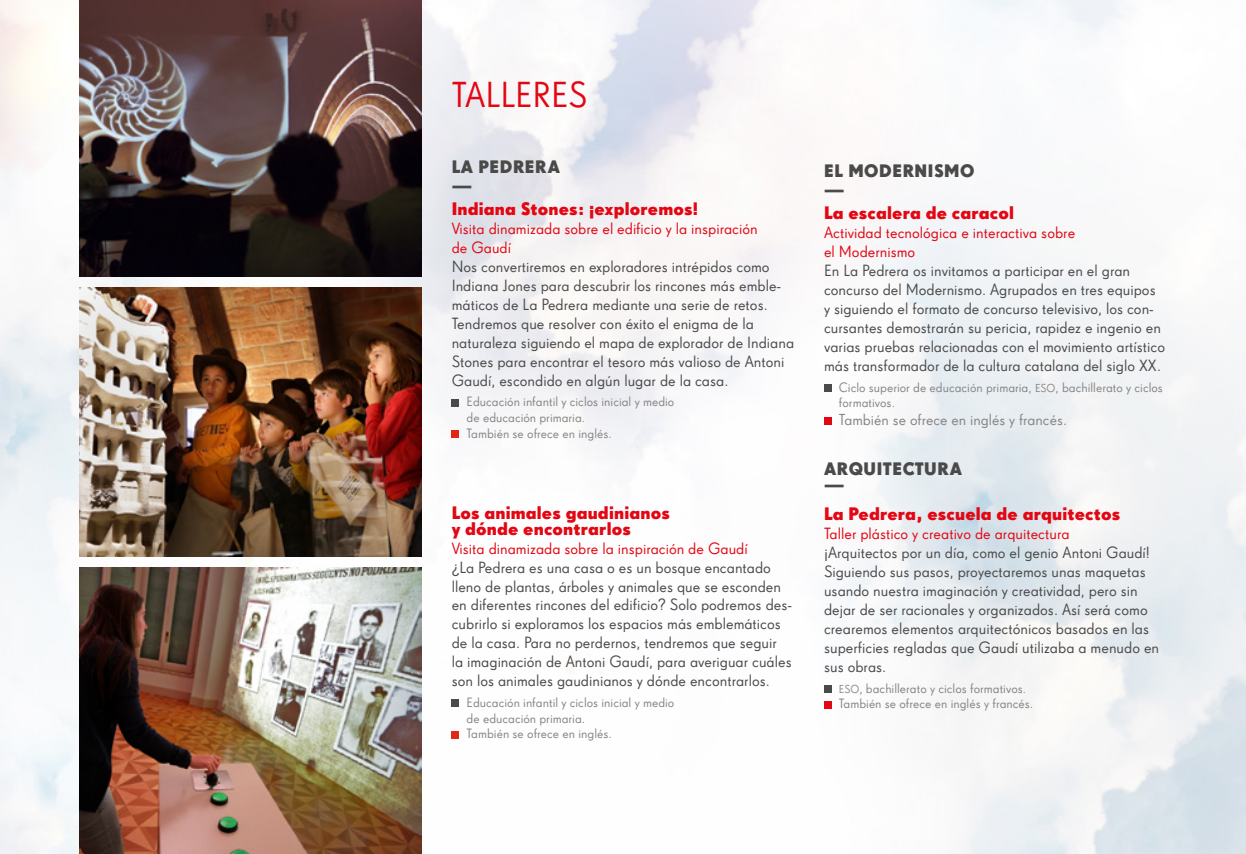
<style>
.page{position:relative;width:1246px;height:854px;background:#fff}
.page>*{position:absolute;margin:0;border:0;box-sizing:border-box;transform-origin:0 0}
.t1{font:35px "Super Grotesk A Rg LF";color:#e30613}
.t2{font:17.5px/15.8px "Super Grotesk A Bd LF";letter-spacing:.01em;color:#e30613}
.t3{font:17.5px/18.9px "Super Grotesk A Bd LF";letter-spacing:.03em;color:#4a4a49}
.t4{font:15.75px/18.9px "Super Grotesk A Rg LF";color:#4a4a49}
.t5{font:15.75px/18.9px "Super Grotesk A Rg LF";color:#e30613}
.t6{font:15.4px "Super Grotesk A";color:#858584}
.t7{font:13.12px/15.8px "Super Grotesk A Rg LF";color:#858584}
.s1{font-size:11.2px}
</style>
<div class="page">
<img style="left:0;top:0;width:1245px;height:853px">
<img style="left:79px;top:287px;width:343px;height:269px">
<img style="left:79px;top:0;width:343px;height:277px">
<img style="left:79px;top:567px;width:343px;height:286px">
<div style="left:451px;top:399px;width:8px;height:7px;background:#4a4a49"></div>
<div style="left:451px;top:430px;width:8px;height:7px;background:#e22716"></div>
<div style="left:451px;top:699px;width:8px;height:7px;background:#4a4a49"></div>
<div style="left:451px;top:730px;width:8px;height:8px;background:#e22716"></div>
<div style="left:823px;top:384px;width:8px;height:7px;background:#4a4a49"></div>
<div style="left:823px;top:417px;width:8px;height:7px;background:#e30613"></div>
<div style="left:823px;top:684px;width:8px;height:8px;background:#4a4a49"></div>
<div style="left:823px;top:700px;width:8px;height:8px;background:#e30613"></div>
<h1 class="t1" style="left:451px;top:75px;width:137px">TALLERES</h1>
<p class="t3" style="left:451px;top:157px;width:110px">LA PEDRERA —</p>
<p class="t2" style="left:451px;top:201px;width:248px">Indiana Stones: ¡exploremos!</p>
<p class="t5" style="left:451px;top:219px;width:307px">Visita dinamizada sobre el edificio y la inspiración de Gaudí</p>
<p class="t4" style="left:451px;top:257px;width:344px">Nos convertiremos en exploradores intrépidos como Indiana Jones para descubrir los rincones más emble&shy;máticos de La Pedrera mediante una serie de retos.<br>Tendremos que resolver con éxito el enigma de la naturaleza siguiendo el mapa de explorador de Indiana Stones para encontrar el tesoro más valioso de Antoni Gaudí, escondido en algún lugar de la casa.</p>
<p class="t7" style="left:466px;top:394px;width:209px">Educación infantil y ciclos inicial y medio de educación primaria.<br>También se ofrece en inglés.</p>
<p class="t2" style="left:451px;top:504px;width:219px">Los animales gaudinianos y dónde encontrarlos</p>
<p class="t5" style="left:451px;top:538px;width:297px">Visita dinamizada sobre la inspiración de Gaudí</p>
<p class="t4" style="left:451px;top:557px;width:342px">¿La Pedrera es una casa o es un bosque encantado lleno de plantas, árboles y animales que se esconden en diferentes rincones del edificio? Solo podremos des&shy;cubrirlo si exploramos los espacios más emblemáticos de la casa. Para no perdernos, tendremos que seguir la imaginación de Antoni Gaudí, para averiguar cuáles son los animales gaudinianos y dónde encontrarlos.</p>
<p class="t7" style="left:466px;top:694px;width:209px">Educación infantil y ciclos inicial y medio de educación primaria.<br>También se ofrece en inglés.</p>
<p class="t3" style="left:823px;top:161px;width:152px">EL MODERNISMO —</p>
<p class="t2" style="left:823px;top:205px;width:191px">La escalera de caracol</p>
<p class="t5" style="left:823px;top:223px;width:253px">Actividad tecnológica e interactiva sobre el Modernismo</p>
<p class="t4" style="left:823px;top:261px;width:342px">En La Pedrera os invitamos a participar en el gran concurso del Modernismo. Agrupados en tres equipos y siguiendo el formato de concurso televisivo, los con&shy;cursantes demostrarán su pericia, rapidez e ingenio en varias pruebas relacionadas con el movimiento artístico más transformador de la cultura catalana del siglo XX.</p>
<p class="t7" style="left:838px;top:379px;width:325px">Ciclo superior de educación primaria, <span class="s1">ESO</span>, bachillerato y ciclos formativos.</p>
<p class="t6" style="left:838px;top:410px;width:229px">También se ofrece en inglés y francés.</p>
<p class="t3" style="left:823px;top:461px;width:139px;line-height:15.8px">ARQUITECTURA —</p>
<p class="t2" style="left:823px;top:506px;width:298px">La Pedrera, escuela de arquitectos</p>
<p class="t5" style="left:823px;top:524px;width:247px">Taller plástico y creativo de arquitectura</p>
<p class="t4" style="left:823px;top:543px;width:336px">¡Arquitectos por un día, como el genio Antoni Gaudí!<br>Siguiendo sus pasos, proyectaremos unas maquetas usando nuestra imaginación y creatividad, pero sin dejar de ser racionales y organizados. Así será como crearemos elementos arquitectónicos basados en las superficies regladas que Gaudí utilizaba a menudo en sus obras.</p>
<p class="t7" style="left:838px;top:679px;width:196px"><span class="s1">ESO</span>, bachillerato y ciclos formativos.<br>También se ofrece en inglés y francés.</p>
</div>
